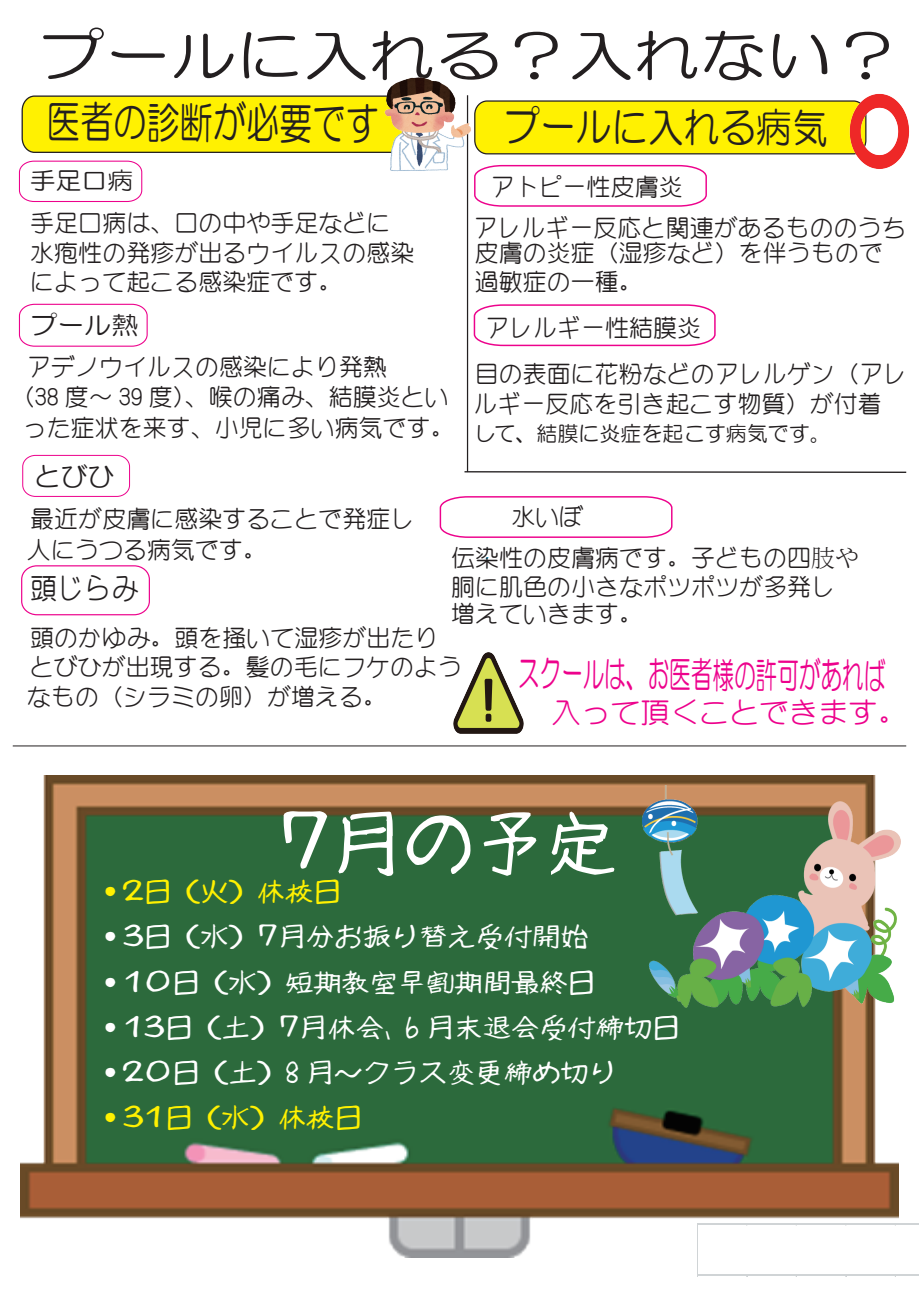
<style>
.page{position:relative;width:919px;height:1289px;background:#fff}
.page>*{position:absolute;margin:0;border:0;box-sizing:border-box;transform-origin:0 0}
.t1{font:69.45px "mikachan P";color:#fff}
.t2{font:56.1px "HG Maru Gothic MPRO";color:#231f20;scale:1.18 1}
.t3{font:43.8px "HG Maru Gothic MPRO";letter-spacing:-.01em;color:#231f20;scale:.76 1}
.t4{font:41.1px "HG Maru Gothic MPRO";letter-spacing:-.01em;color:#231f20;scale:.88 1}
.t5{font:36px "HG Maru Gothic MPRO";letter-spacing:-.01em;color:#ed028c;scale:.6 1}
.t6{font:29.1px "Yenti EG Medium SJIS";color:#231f20;scale:.93 1}
.t7{font:28.5px "Yenti EG Medium SJIS";color:#ed028c;scale:1.04 1}
.t8{font:26.25px "HG Maru Gothic MPRO";color:#231f20}
.t9{font:25.8px/45.2px "mikachan P";color:#fff;scale:1.09 1}
.t10{font:25.8px "mikachan P";color:#fff101;scale:1.09 1}
.t11{font:24.9px "HG Maru Gothic MPRO";color:#231f20;scale:1.08 1}
.t12{font:24px/29.2px "Yenti EG Medium SJIS";color:#231f20}
.t13{font:24px "HG Maru Gothic MPRO";color:#231f20;scale:1.08 1}
.t14{font:21px "HG Maru Gothic MPRO";color:#231f20}
.s1{font-family:"Adobe Ming Std";font-weight:300}
</style>
<div class="page">
<hr style="left:697px;top:1223px;width:1px;height:53px;background:#d0d4d6">
<hr style="left:697px;top:1223px;width:221px;height:2px;background:#d0d4d6">
<hr style="left:697px;top:1274px;width:221px;height:2px;background:#d0d4d6">
<img style="left:20px;top:775px;width:878px;height:482px">
<img style="left:642px;top:785px;width:258px;height:222px">
<hr style="left:467px;top:95px;width:1px;height:377px;background:#231f20">
<svg style="left:21px;top:95px;width:359px;height:58px;background:#f4e706"></svg>
<div style="left:475px;top:101px;width:390px;height:53px;background:#fff101;border-radius:13px"></div>
<div style="left:474px;top:100px;width:392px;height:54px;border:1px solid #231f20;border-radius:13px"></div>
<img style="left:823px;top:94px;width:87px;height:75px">
<svg style="left:18px;top:160px;width:125px;height:42px"></svg>
<svg style="left:18px;top:303px;width:130px;height:44px"></svg>
<svg style="left:22px;top:454px;width:108px;height:43px"></svg>
<svg style="left:21px;top:565px;width:129px;height:51px"></svg>
<svg style="left:474px;top:164px;width:233px;height:43px"></svg>
<svg style="left:473px;top:304px;width:243px;height:43px"></svg>
<svg style="left:439px;top:496px;width:234px;height:63px"></svg>
<img style="left:380px;top:77px;width:91px;height:96px">
<svg style="left:464px;top:470px;width:443px;height:3px"></svg>
<img style="left:453px;top:652px;width:71px;height:82px">
<h2 class="t2" style="left:38px;top:28px;width:731px">プールに入れる？入れない？</h2>
<h3 class="t3" style="left:47px;top:100px;width:438px">医者の診断が必要です</h3>
<h3 class="t4" style="left:503px;top:106px;width:370px">プールに入れる病気</h3>
<p class="t13" style="left:30px;top:169px;width:97px">手足口病</p>
<p class="t12" style="left:30px;top:208px;width:386px">手足口病は、口の中や手足などに水疱性の発疹が出るウイルスの感染によって起こる感染症です。</p>
<p class="t11" style="left:30px;top:312px;width:101px">プール熱</p>
<p class="t12" style="left:27px;top:352px;width:362px">アデノウイルスの感染により発熱</p>
<p class="t12" style="left:11px;top:382px;width:440px">（38 度～ 39 度）、喉の痛み、結膜炎とい</p>
<p class="t12" style="left:23px;top:413px;width:434px">った症状を来す、小児に多い病気です。</p>
<p class="t8" style="left:34px;top:463px;width:83px">とびひ</p>
<p class="t12" style="left:27px;top:503px;width:389px;line-height:31px">最近が皮膚に感染することで発症し人にうつる病気です。</p>
<p class="t6" style="left:30px;top:573px;width:118px">頭じらみ</p>
<p class="t12" style="left:27px;top:622px;width:436px">頭のかゆみ。頭を掻いて湿疹が出たりとびひが出現する。髪の毛にフケのようなもの（シラミの卵）が増える。</p>
<p class="t12" style="left:473px;top:166px;width:434px;line-height:41.1px;text-indent:17px">アトピー性皮膚炎<br>アレルギー反応と関連があるもののうち</p>
<p class="t12" style="left:475px;top:239px;width:409px;line-height:28.5px">皮膚の炎症（湿疹など）を伴うもので過敏症の一種。</p>
<p class="t12" style="left:475px;top:305px;width:433px;line-height:45.8px;text-indent:10px">アレルギー性結膜炎<br>目の表面に花粉などのアレルゲン（アレ</p>
<p class="t12" style="left:473px;top:389px;width:409px">ルギー反応を引き起こす物質）が付着</p>
<p class="t14" style="left:473px;top:423px;width:358px">して、結膜に炎症を起こす病気です。</p>
<p class="t12" style="left:511px;top:502px;width:73px">水いぼ</p>
<p class="t12" style="left:451px;top:543px;width:409px">伝染性の皮膚病です。子どもの四<span class="s1">肢や</span></p>
<p class="t12" style="left:451px;top:572px;width:386px;line-height:27.9px">胴に肌色の小さなポツポツが多発し増えていきます。</p>
<h3 class="t5" style="left:517px;top:656px;width:614px">スクールは、お医者様の許可があれば</h3>
<p class="t7" style="left:551px;top:698px;width:344px">入って頂くことできます。</p>
<h1 class="t1" style="left:277px;top:809px;width:342px">７月の予定</h1>
<p class="t10" style="left:105px;top:878px;width:218px">・２日（火）休校日</p>
<p class="t9" style="left:105px;top:914px;width:529px">・３日（水）７月分お振り替え受付開始<br>・１０日（水）短期教室早割期間最終日<br>・１３日（土）７月休会、 6 月末退会受付締切日・２０日（土） 8 月～クラス変更締め切り</p>
<p class="t10" style="left:105px;top:1104px;width:238px">・３１日（水）休校日</p>
</div>
